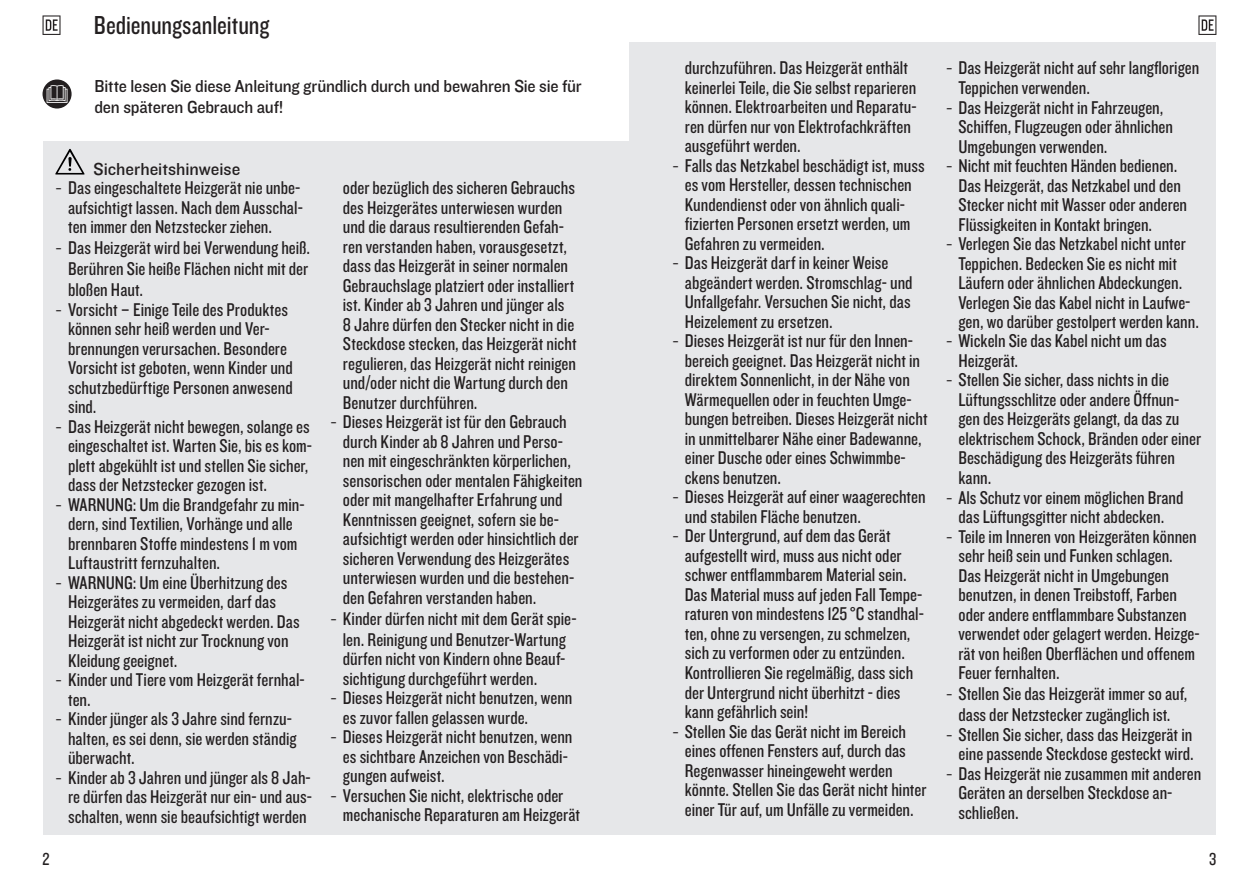
<style>
.page{position:relative;width:1259px;height:893px;background:#fff}
.page>*{position:absolute;margin:0;border:0;box-sizing:border-box;transform-origin:0 0}
.t1{font:27px "Knockout 29 Junior Ltweight";color:#231f20}
.t2{font:19.2px/19.5px "Knockout 29 Junior Ltweight";color:#231f20}
.t3{font:18px/21px "Knockout 31 Junior Middlewt";letter-spacing:-.01em;color:#231f20;scale:.95 1}
.t4{font:18px "Knockout 31 Junior Middlewt";letter-spacing:-.01em;color:#231f20}
.t5{font:18px "Knockout 29 Junior Ltweight";color:#231f20}
.s1{font-family:"Helvetica Neue LTW1 G";font-weight:300}
</style>
<div class="page">
<svg style="left:43px;top:15px;width:18px;height:20px"></svg>
<div style="left:43px;top:142px;width:586px;height:693px;background:#e6e7e9"></div>
<svg style="left:55px;top:149px;width:30px;height:26px"></svg>
<svg style="left:43px;top:79px;width:29px;height:30px"></svg>
<svg style="left:47px;top:85px;width:20px;height:18px"></svg>
<svg style="left:1198px;top:15px;width:18px;height:20px"></svg>
<div style="left:629px;top:43px;width:587px;height:792px;background:#e6e7e9"></div>
<p class="t1" style="left:94px;top:7px;width:177px">Bedienungsanleitung</p>
<p class="t3" style="left:94px;top:75px;width:514px">Bitte lesen Sie diese Anleitung gründlich durch und bewahren Sie sie für den späteren Gebrauch auf!</p>
<p class="t4" style="left:94px;top:156px;width:148px">Sicherheitshinweise</p>
<p class="t2" style="left:68px;top:177px;width:236px;text-indent:-13px"><span class="s1">-</span> Das eingeschaltete Heizgerät nie unbe&shy;aufsichtigt lassen. Nach dem Ausschal&shy;ten immer den Netzstecker ziehen.</p>
<p class="t2" style="left:68px;top:236px;width:243px;line-height:21px;text-align:justify;text-indent:-13px"><span class="s1">-</span> Das Heizgerät wird bei Verwendung heiß.<br>Berühren Sie heiße Flächen nicht mit der bloßen Haut.</p>
<p class="t2" style="left:68px;top:299px;width:226px;text-indent:-13px"><span class="s1">-</span> Vorsicht – Einige Teile des Produktes können sehr heiß werden und Ver&shy;brennungen verursachen. Besondere<br>Vorsicht ist geboten, wenn Kinder und schutzbedürftige Personen anwesend sind.</p>
<p class="t2" style="left:68px;top:416px;width:245px;text-indent:-13px"><span class="s1">-</span> Das Heizgerät nicht bewegen, solange es eingeschaltet ist. Warten Sie, bis es kom&shy;plett abgekühlt ist und stellen Sie sicher, dass der Netzstecker gezogen ist.</p>
<p class="t2" style="left:68px;top:494px;width:238px;text-indent:-13px"><span class="s1">-</span> WARNUNG: Um die Brandgefahr zu min&shy;dern, sind Textilien, Vorhänge und alle brennbaren Stoffe mindestens 1 m vom Luftaustritt fernzuhalten.</p>
<p class="t2" style="left:68px;top:572px;width:233px;text-indent:-13px"><span class="s1">-</span> WARNUNG: Um eine Überhitzung des Heizgerätes zu vermeiden, darf das Heizgerät nicht abgedeckt werden. Das Heizgerät ist nicht zur Trocknung von Kleidung geeignet.</p>
<p class="t2" style="left:68px;top:669px;width:238px;text-indent:-13px"><span class="s1">-</span> Kinder und Tiere vom Heizgerät fernhal&shy;ten.</p>
<p class="t2" style="left:68px;top:708px;width:230px;text-indent:-13px"><span class="s1">-</span> Kinder jünger als 3 Jahre sind fernzu&shy;halten, es sei denn, sie werden ständig überwacht.</p>
<p class="t2" style="left:68px;top:767px;width:245px;text-align:justify;text-indent:-13px"><span class="s1">-</span> Kinder ab 3 Jahren und jünger als 8 Jah&shy;re dürfen das Heizgerät nur ein- und aus&shy;schalten, wenn sie beaufsichtigt werden</p>
<p class="t5" style="left:43px;top:847px;width:9px">2</p>
<p class="t2" style="left:343px;top:177px;width:235px">oder bezüglich des sicheren Gebrauchs des Heizgerätes unterwiesen wurden und die daraus resultierenden Gefah&shy;ren verstanden haben, vorausgesetzt, dass das Heizgerät in seiner normalen Gebrauchslage platziert oder installiert ist. Kinder ab 3 Jahren und jünger als 8 Jahre dürfen den Stecker nicht in die Steckdose stecken, das Heizgerät nicht regulieren, das Heizgerät nicht reinigen und/oder nicht die Wartung durch den Benutzer durchführen.</p>
<p class="t2" style="left:343px;top:411px;width:241px;text-indent:-13px"><span class="s1">-</span> Dieses Heizgerät ist für den Gebrauch durch Kinder ab 8 Jahren und Perso&shy;nen mit eingeschränkten körperlichen, sensorischen oder mentalen Fähigkeiten oder mit mangelhafter Erfahrung und Kenntnissen geeignet, sofern sie be&shy;aufsichtigt werden oder hinsichtlich der sicheren Verwendung des Heizgerätes unterwiesen wurden und die bestehen&shy;den Gefahren verstanden haben.</p>
<p class="t2" style="left:343px;top:607px;width:235px;line-height:20px;text-indent:-13px"><span class="s1">-</span> Kinder dürfen nicht mit dem Gerät spie&shy;len. Reinigung und Benutzer-Wartung dürfen nicht von Kindern ohne Beauf&shy;sichtigung durchgeführt werden.</p>
<p class="t2" style="left:343px;top:687px;width:231px;text-indent:-13px"><span class="s1">-</span> Dieses Heizgerät nicht benutzen, wenn es zuvor fallen gelassen wurde.</p>
<p class="t2" style="left:343px;top:726px;width:231px;text-indent:-13px"><span class="s1">-</span> Dieses Heizgerät nicht benutzen, wenn es sichtbare Anzeichen von Beschädi&shy;gungen aufweist.</p>
<p class="t2" style="left:343px;top:785px;width:239px;text-indent:-13px"><span class="s1">-</span> Versuchen Sie nicht, elektrische oder mechanische Reparaturen am Heizgerät</p>
<p class="t2" style="left:685px;top:57px;width:233px">durchzuführen. Das Heizgerät enthält keinerlei Teile, die Sie selbst reparieren können. Elektroarbeiten und Reparatu&shy;ren dürfen nur von Elektrofachkräften ausgeführt werden.</p>
<p class="t2" style="left:685px;top:155px;width:241px;text-indent:-13px"><span class="s1">-</span> Falls das Netzkabel beschädigt ist, muss es vom Hersteller, dessen technischen Kundendienst oder von ähnlich quali&shy;fizierten Personen ersetzt werden, um Gefahren zu vermeiden.</p>
<p class="t2" style="left:685px;top:253px;width:229px;text-indent:-13px"><span class="s1">-</span> Das Heizgerät darf in keiner Weise abgeändert werden. Stromschlag- und Unfallgefahr. Versuchen Sie nicht, das Heizelement zu ersetzen.</p>
<p class="t2" style="left:685px;top:331px;width:244px;text-indent:-13px"><span class="s1">-</span> Dieses Heizgerät ist nur für den Innen&shy;bereich geeignet. Das Heizgerät nicht in direktem Sonnenlicht, in der Nähe von Wärmequellen oder in feuchten Umge&shy;bungen betreiben. Dieses Heizgerät nicht in unmittelbarer Nähe einer Badewanne, einer Dusche oder eines Schwimmbe&shy;ckens benutzen.</p>
<p class="t2" style="left:685px;top:487px;width:242px;text-indent:-13px"><span class="s1">-</span> Dieses Heizgerät auf einer waagerechten und stabilen Fläche benutzen.</p>
<p class="t2" style="left:685px;top:526px;width:241px;text-indent:-13px"><span class="s1">-</span> Der Untergrund, auf dem das Gerät aufgestellt wird, muss aus nicht oder schwer entflammbarem Material sein.<br>Das Material muss auf jeden Fall Tempe&shy;raturen von mindestens 125 °C standhal&shy;ten, ohne zu versengen, zu schmelzen, sich zu verformen oder zu entzünden.<br>Kontrollieren Sie regelmäßig, dass sich der Untergrund nicht überhitzt - dies kann gefährlich sein!</p>
<p class="t2" style="left:685px;top:721px;width:243px;text-indent:-13px"><span class="s1">-</span> Stellen Sie das Gerät nicht im Bereich eines offenen Fensters auf, durch das Regenwasser hineingeweht werden könnte. Stellen Sie das Gerät nicht hinter einer Tür auf, um Unfälle zu vermeiden.</p>
<p class="t2" style="left:958px;top:58px;width:242px;text-indent:-13px"><span class="s1">-</span> Das Heizgerät nicht auf sehr langflorigen<br>Teppichen verwenden.</p>
<p class="t2" style="left:958px;top:97px;width:216px;text-indent:-13px"><span class="s1">-</span> Das Heizgerät nicht in Fahrzeugen,<br>Schiffen, Flugzeugen oder ähnlichen<br>Umgebungen verwenden.</p>
<p class="t2" style="left:958px;top:155px;width:230px;text-indent:-13px"><span class="s1">-</span> Nicht mit feuchten Händen bedienen.<br>Das Heizgerät, das Netzkabel und den Stecker nicht mit Wasser oder anderen Flüssigkeiten in Kontakt bringen.</p>
<p class="t2" style="left:958px;top:233px;width:242px;text-indent:-13px"><span class="s1">-</span> Verlegen Sie das Netzkabel nicht unter Teppichen. Bedecken Sie es nicht mit Läufern oder ähnlichen Abdeckungen.<br>Verlegen Sie das Kabel nicht in Laufwe&shy;gen, wo darüber gestolpert werden kann.</p>
<p class="t2" style="left:958px;top:331px;width:210px;text-indent:-13px"><span class="s1">-</span> Wickeln Sie das Kabel nicht um das<br>Heizgerät.</p>
<p class="t2" style="left:958px;top:370px;width:244px;text-indent:-13px"><span class="s1">-</span> Stellen Sie sicher, dass nichts in die Lüftungsschlitze oder andere Öffnun&shy;gen des Heizgeräts gelangt, da das zu elektrischem Schock, Bränden oder einer Beschädigung des Heizgeräts führen kann.</p>
<p class="t2" style="left:945px;top:487px;width:239px;text-align:center"><span class="s1">-</span> Als Schutz vor einem möglichen Brand das Lüftungsgitter nicht abdecken.</p>
<p class="t2" style="left:958px;top:526px;width:243px;text-indent:-13px"><span class="s1">-</span> Teile im Inneren von Heizgeräten können sehr heiß sein und Funken schlagen.<br>Das Heizgerät nicht in Umgebungen benutzen, in denen Treibstoff, Farben oder andere entflammbare Substanzen verwendet oder gelagert werden. Heizge&shy;rät von heißen Oberflächen und offenem Feuer fernhalten.</p>
<p class="t2" style="left:945px;top:682px;width:243px;line-height:21px;text-align:center"><span class="s1">-</span> Stellen Sie das Heizgerät immer so auf, dass der Netzstecker zugänglich ist.</p>
<p class="t2" style="left:945px;top:724px;width:249px;text-align:right"><span class="s1">-</span> Stellen Sie sicher, dass das Heizgerät in eine passende Steckdose gesteckt wird.</p>
<p class="t2" style="left:958px;top:763px;width:244px;text-indent:-13px"><span class="s1">-</span> Das Heizgerät nie zusammen mit anderen<br>Geräten an derselben Steckdose an&shy;schließen.</p>
<p class="t5" style="left:1209px;top:847px;width:9px">3</p>
</div>
